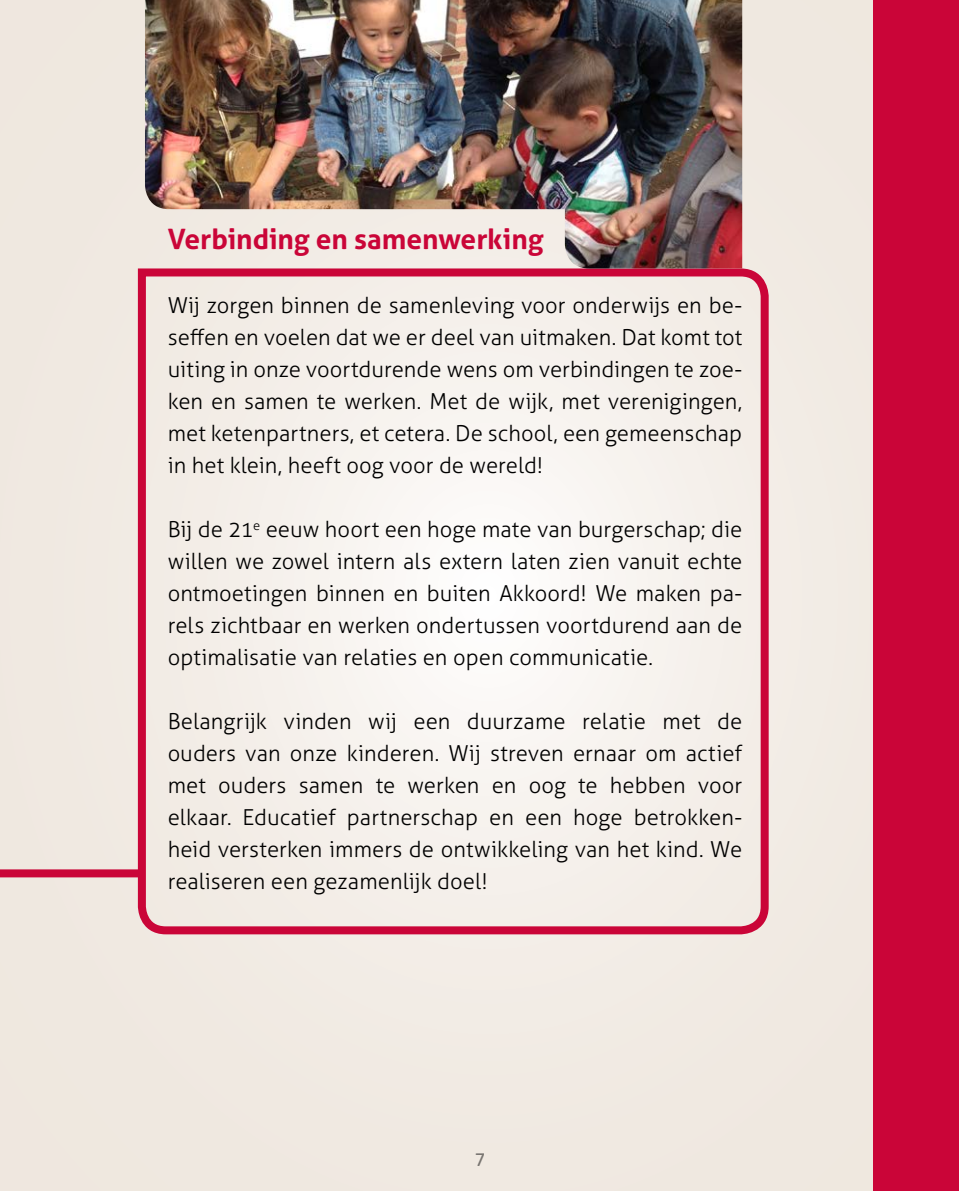
<style>
.page{position:relative;width:959px;height:1191px;background:#fff}
.page>*{position:absolute;margin:0;border:0;box-sizing:border-box;transform-origin:0 0}
.t1{font:700 28px "Aller";letter-spacing:-.005em;color:#ca0538}
.t2{font:300 22px/32px "Aller";color:#000;text-align:justify}
.t3{font:18px "Aller";color:#000}
</style>
<div class="page">
<div style="left:0;top:0;width:958px;height:1191px;background:#f0e9e1"></div>
<div style="left:873px;top:0;width:85px;height:1191px;background:#ca0538"></div>
<div style="left:0;top:869px;width:143px;height:8px;background:#ca0538"></div>
<svg style="left:134px;top:264px;width:635px;height:671px"></svg>
<img style="left:145px;top:0;width:597px;height:268px">
<p class="t1" style="left:168px;top:221px;width:377px">Verbinding en samenwerking</p>
<p class="t2" style="left:168px;top:289px;width:576px">Wij zorgen binnen de samenleving voor onderwijs en be&shy;seffen en voelen dat we er deel van uitmaken. Dat komt tot uiting in onze voortdurende wens om verbindingen te zoe&shy;ken en samen te werken. Met de wijk, met verenigingen, met ketenpartners, et cetera. De school, een gemeenschap in het klein, heeft oog voor de wereld!</p>
<p class="t2" style="left:168px;top:513px;width:576px">Bij de 21<sup>e</sup> eeuw hoort een hoge mate van burgerschap; die willen we zowel intern als extern laten zien vanuit echte ontmoetingen binnen en buiten Akkoord! We maken pa&shy;rels zichtbaar en werken ondertussen voortdurend aan de optimalisatie van relaties en open communicatie.</p>
<p class="t2" style="left:168px;top:705px;width:576px">Belangrijk vinden wij een duurzame relatie met de ouders van onze kinderen. Wij streven ernaar om actief met ouders samen te werken en oog te hebben voor elkaar. Educatief partnerschap en een hoge betrokken&shy;heid versterken immers de ontwikkeling van het kind. We realiseren een gezamenlijk doel!</p>
<p class="t3" style="left:474px;top:1147px;width:12px">7</p>
</div>
